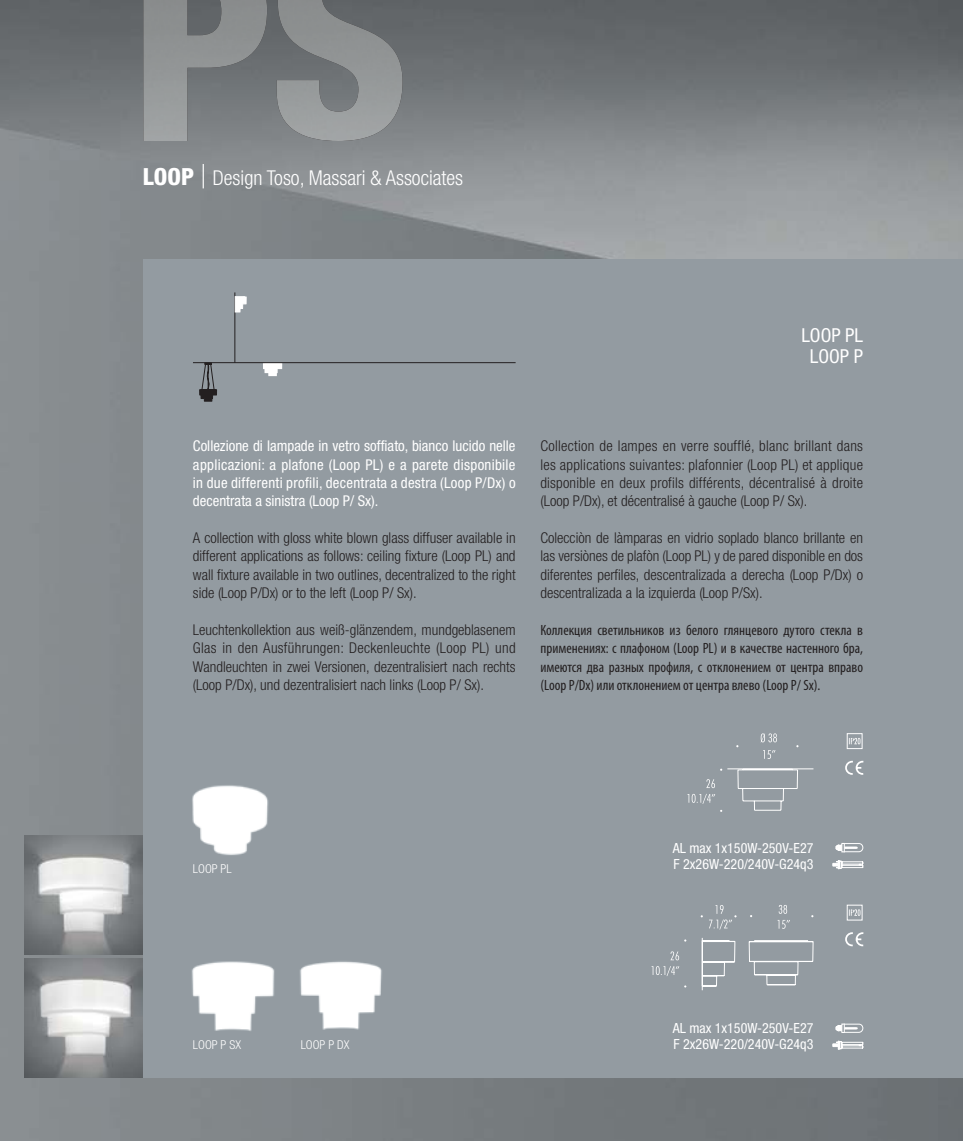
<style>
.page{position:relative;width:963px;height:1141px;background:#fff}
.page>*{position:absolute;margin:0;border:0;box-sizing:border-box;transform-origin:0 0}
.t1{font:300 condensed 20.47px "Helvetica Neue LT Std";color:#fff}
.t2{font:condensed 19.25px/21px "Helvetica Neue LT Std";color:#fff;text-align:center}
.t3{font:300 condensed 14.88px/18.4px "Helvetica Neue LT Std";color:#231f20;text-align:justify}
.t4{font:condensed 14.88px/18.4px "Myriad Pro";color:#231f20;text-align:justify}
.t5{font:condensed 14.88px/18.4px "Helvetica Neue LT Std";letter-spacing:.015em;color:#fff;text-align:justify}
.t6{font:condensed 14px/15.8px "Helvetica Neue LT Std";color:#fff}
.t7{font:300 condensed 12.25px "Helvetica Neue LT Std";color:#fff}
.s1{font-weight:800;font-size:23.62px}
.s2{font-weight:100;font-size:33.07px}
</style>
<div class="page">
<img style="left:0;top:0;width:962px;height:1141px">
<img style="left:25px;top:836px;width:119px;height:119px">
<img style="left:25px;top:959px;width:119px;height:119px">
<div style="left:144px;top:259px;width:818px;height:819px;background:#939ba1"></div>
<hr style="left:234px;top:292px;width:1px;height:71px;background:#231f20">
<svg style="left:199px;top:363px;width:18px;height:38px"></svg>
<svg style="left:263px;top:363px;width:19px;height:13px"></svg>
<svg style="left:235px;top:296px;width:11px;height:42px"></svg>
<svg style="left:737px;top:770px;width:61px;height:41px"></svg>
<hr style="left:727px;top:769px;width:86px;height:1px;background:#fff">
<svg style="left:760px;top:733px;width:16px;height:9px"></svg>
<svg style="left:687px;top:779px;width:28px;height:25px"></svg>
<svg style="left:763px;top:750px;width:12px;height:9px"></svg>
<svg style="left:832px;top:860px;width:31px;height:9px"></svg>
<img style="left:192px;top:785px;width:77px;height:70px">
<img style="left:191px;top:961px;width:84px;height:70px">
<img style="left:300px;top:961px;width:82px;height:69px">
<svg style="left:651px;top:951px;width:28px;height:25px"></svg>
<svg style="left:778px;top:905px;width:9px;height:9px"></svg>
<svg style="left:777px;top:920px;width:13px;height:9px"></svg>
<svg style="left:709px;top:905px;width:27px;height:24px"></svg>
<svg style="left:701px;top:938px;width:112px;height:53px"></svg>
<svg style="left:832px;top:1041px;width:31px;height:9px"></svg>
<hr style="left:193px;top:362px;width:322px;height:1px;background:#231f20">
<svg style="left:835px;top:843px;width:28px;height:9px"></svg>
<svg style="left:835px;top:1023px;width:28px;height:10px"></svg>
<svg style="left:845px;top:760px;width:19px;height:15px"></svg>
<div style="left:846px;top:733px;width:16px;height:16px;border:1px solid #fff"></div>
<svg style="left:848px;top:738px;width:12px;height:6px"></svg>
<svg style="left:845px;top:932px;width:19px;height:15px"></svg>
<div style="left:846px;top:905px;width:16px;height:15px;border:1px solid #fff"></div>
<svg style="left:848px;top:909px;width:12px;height:7px"></svg>
<img style="left:143px;top:0;width:124px;height:141px">
<img style="left:277px;top:0;width:125px;height:141px">
<h1 class="t1" style="left:143px;top:170px;width:321px"><span class="s1">LOOP</span> <span class="s2">|</span> Design Toso, Massari &amp; Associates</h1>
<p class="t2" style="left:801px;top:325px;width:63px">LOOP PL<br>LOOP P</p>
<p class="t5" style="left:193px;top:437px;width:324px">Collezione di lampade in vetro soffiato, bianco lucido nelle applicazioni: a plafone (Loop PL) e a parete disponibile in due differenti profili, decentrata a destra (Loop P/Dx) o decentrata a sinistra (Loop P/ Sx).</p>
<p class="t3" style="left:193px;top:530px;width:324px">A collection with gloss white blown glass diffuser available in different applications as follows: ceiling fixture (Loop PL) and wall fixture available in two outlines, decentralized to the right side (Loop P/Dx) or to the left (Loop P/ Sx).</p>
<p class="t3" style="left:193px;top:622px;width:324px">Leuchtenkollektion aus weiß-glänzendem, mundgeblasenem Glas in den Ausführungen: Deckenleuchte (Loop PL) und Wandleuchten in zwei Versionen, dezentralisiert nach rechts (Loop P/Dx), und dezentralisiert nach links (Loop P/ Sx).</p>
<p class="t3" style="left:540px;top:438px;width:324px">Collection de lampes en verre soufflé, blanc brillant dans les applications suivantes: plafonnier (Loop PL) et applique disponible en deux profils différents, décentralisé à droite (Loop P/Dx), et décentralisé à gauche (Loop P/ Sx).</p>
<p class="t3" style="left:540px;top:530px;width:324px">Colecciòn de làmparas en vidrio soplado blanco brillante en las versiònes de plafòn (Loop PL) y de pared disponible en dos diferentes perfiles, descentralizada a derecha (Loop P/Dx) o descentralizada a la izquierda (Loop P/Sx).</p>
<p class="t4" style="left:540px;top:621px;width:324px">Коллекция светильников из белого глянцевого дутого стекла в применениях: с плафоном (Loop PL) и в качестве настенного бра, имеются два разных профиля, с отклонением от центра вправо (Loop P/Dx) или отклонением от центра влево (Loop P/ Sx).</p>
<p class="t7" style="left:193px;top:864px;width:40px">LOOP PL</p>
<p class="t7" style="left:193px;top:1041px;width:50px">LOOP P SX</p>
<p class="t7" style="left:301px;top:1041px;width:50px">LOOP P DX</p>
<p class="t6" style="left:672px;top:840px;width:142px">AL max 1x150W-250V-E27<br>F 2x26W-220/240V-G24q3</p>
<p class="t6" style="left:672px;top:1021px;width:142px">AL max 1x150W-250V-E27<br>F 2x26W-220/240V-G24q3</p>
</div>
